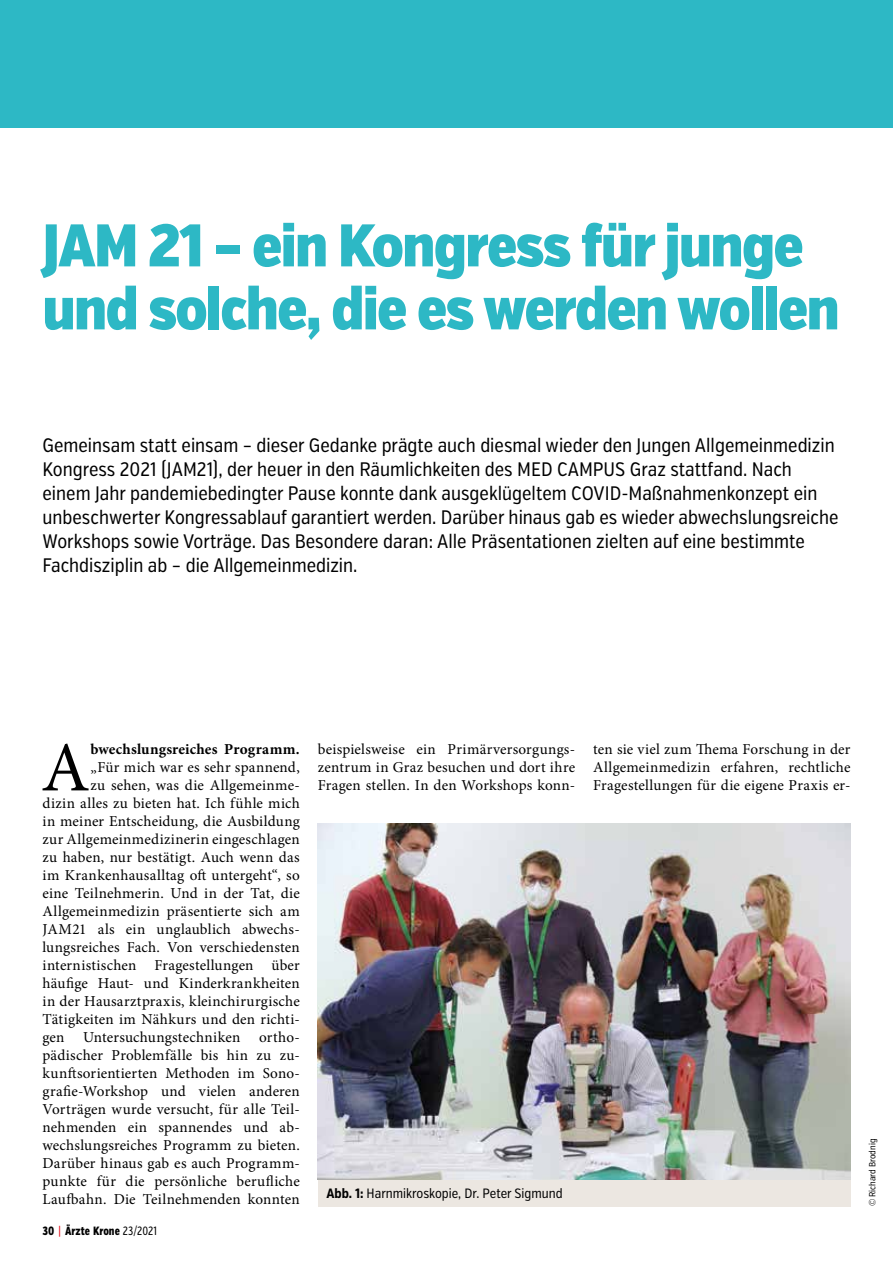
<style>
.page{position:relative;width:893px;height:1263px;background:#fff}
.page>*{position:absolute;margin:0;border:0;box-sizing:border-box;transform-origin:0 0}
.t1{font:70.5px "Minion Pro";color:#000}
.t2{font:900 60px/63px "Verb Ex Cond";letter-spacing:-.025em;color:#2db8c5}
.t3{font:19.5px/24px "Verb Ex Cond";color:#000}
.t4{font:15.15px/18px "Minion Pro";letter-spacing:.015em;color:#000;text-align:justify}
.t5{font:700 15.15px "Minion Pro";letter-spacing:.01em;color:#000}
.t6{font:13.5px "Verb Ex Cond";color:#000}
.t7{font:800 12px "Verb Comp";color:#000}
.t8{font:9px "Verb Ex Cond";color:#000}
.s1{font-family:"Lucida Grande";font-weight:400;color:#e30613}
.s2{font-weight:400}
.s3{font-weight:700}
</style>
<div class="page">
<div style="left:0;top:0;width:893px;height:128px;background:#2db8c5"></div>
<div style="left:318px;top:1179px;width:532px;height:28px;background:#ece7e1"></div>
<img style="left:318px;top:824px;width:532px;height:355px">
<h2 class="t2" style="left:43px;top:216px;width:799px">JAM 21 – ein Kongress für junge und solche, die es werden wollen</h2>
<p class="t3" style="left:43px;top:433px;width:797px">Gemeinsam statt einsam – dieser Gedanke prägte auch diesmal wieder den Jungen Allgemeinmedizin Kongress 2021 (JAM21), der heuer in den Räumlichkeiten des MED CAMPUS Graz stattfand. Nach einem Jahr pandemiebedingter Pause konnte dank ausgeklügeltem COVID-Maßnahmenkonzept ein unbeschwerter Kongressablauf garantiert werden. Darüber hinaus gab es wieder abwechslungsreiche Workshops sowie Vorträge. Das Besondere daran: Alle Präsentationen zielten auf eine bestimmte Fachdisziplin ab – die Allgemeinmedizin.</p>
<h1 class="t1" style="left:41px;top:721px;width:50px">A</h1>
<p class="t5" style="left:91px;top:739px;width:211px">bwechslungsreiches Programm.</p>
<p class="t4" style="left:43px;top:759px;width:259px;text-align:right">„Für mich war es sehr spannend,<br>zu sehen, was die Allgemeinme-<br>dizin alles zu bieten hat. Ich fühle mich in meiner Entscheidung, die Ausbildung zur Allgemeinmedizinerin eingeschlagen zu haben, nur bestätigt. Auch wenn das im Krankenhausalltag oft untergeht“, so eine Teilnehmerin. Und in der Tat, die Allgemeinmedizin präsentierte sich am JAM21 als ein unglaublich abwechs&shy;lungsreiches Fach. Von verschiedensten internistischen Fragestellungen über häufige Haut- und Kinderkrankheiten in der Hausarztpraxis, kleinchirurgische Tätigkeiten im Nähkurs und den richti&shy;gen Untersuchungstechniken ortho&shy;pädischer Problemfälle bis hin zu zu&shy;kunftsorientierten Methoden im Sono&shy;grafie-Workshop und vielen anderen Vorträgen wurde versucht, für alle Teil&shy;nehmenden ein spannendes und ab&shy;wechslungsreiches Programm zu bieten.<br>Darüber hinaus gab es auch Programm&shy;punkte für die persönliche berufliche Laufbahn. Die Teilnehmenden konnten</p>
<p class="t7" style="left:43px;top:1224px;width:116px">30 <span class="s1">|</span> Ärzte Krone <span class="s2">23/2021</span></p>
<p class="t4" style="left:318px;top:741px;width:259px">beispielsweise ein Primärversorgungs&shy;zentrum in Graz besuchen und dort ihre Fragen stellen. In den Workshops konn-</p>
<p class="t4" style="left:593px;top:741px;width:259px">ten sie viel zum Thema Forschung in der Allgemeinmedizin erfahren, rechtliche Fragestellungen für die eigene Praxis er-</p>
<p class="t6" style="left:326px;top:1186px;width:238px"><span class="s3">Abb. 1:</span> Harnmikroskopie, Dr. Peter Sigmund</p>
<p class="t8" style="left:867px;top:1206px;width:69px;rotate:-90deg">© Richard Brodnig</p>
</div>
